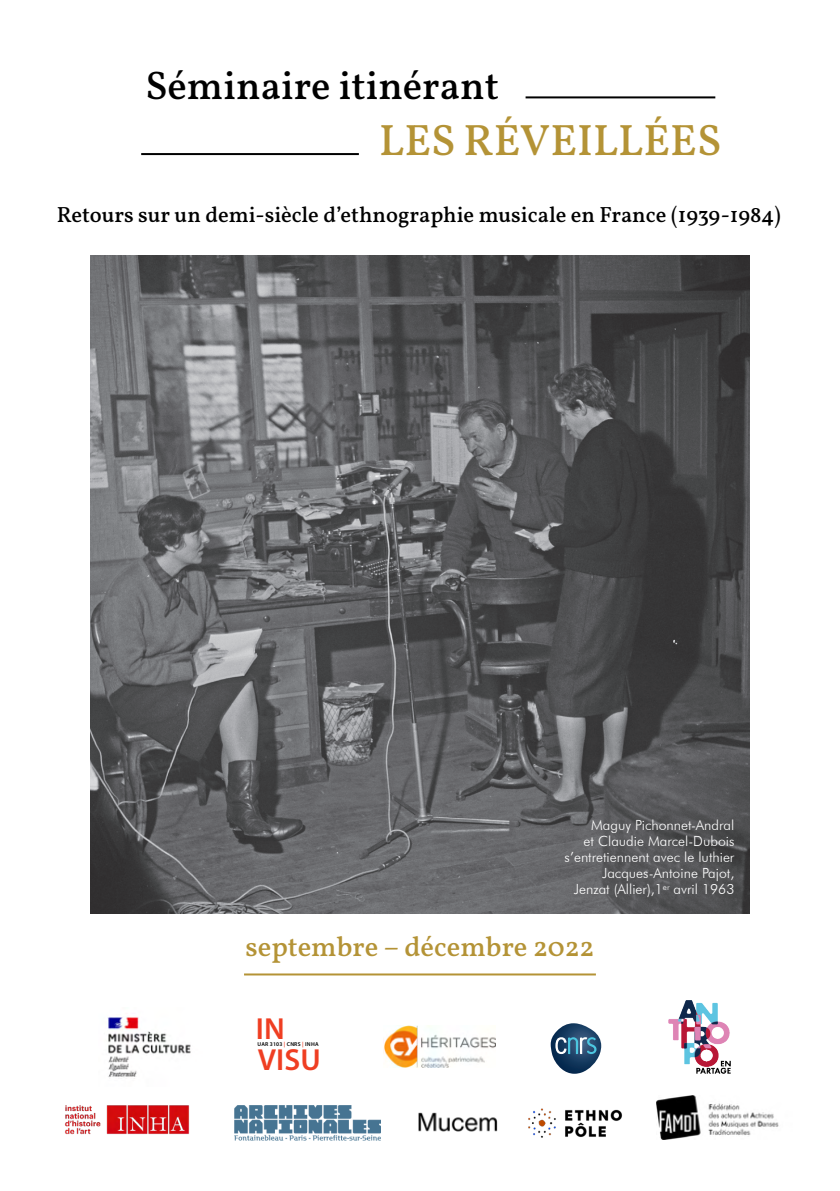
<style>
.page{position:relative;width:840px;height:1191px;background:#fff}
.page>*{position:absolute;margin:0;border:0;box-sizing:border-box;transform-origin:0 0}
.t1{font:44px "Vollkorn";color:#b49336}
.t2{font:40px "Vollkorn";color:#000}
.t3{font:600 30.6px/31.4px "Myriad Pro";letter-spacing:.005em;color:#ef3e22}
.t4{font:28px "Vollkorn";color:#b49336}
.t5{font:22px "Vollkorn";color:#000}
.t6{font:300 14px/16px "Futura BT";color:#fff;text-align:right}
.t7{font:600 5.6px "Myriad Pro";letter-spacing:.03em;color:#000}
.s1{color:#ef3e22}
</style>
<div class="page">
<img style="left:91px;top:255px;width:657px;height:658px">
<img style="left:383px;top:1025px;width:111px;height:42px">
<img style="left:528px;top:1108px;width:95px;height:30px">
<img style="left:656px;top:1095px;width:123px;height:44px">
<img style="left:418px;top:1112px;width:79px;height:20px">
<img style="left:65px;top:1105px;width:125px;height:30px">
<img style="left:108px;top:1016px;width:83px;height:61px">
<svg style="left:550px;top:1023px;width:51px;height:50px"></svg>
<img style="left:235px;top:1105px;width:145px;height:35px">
<hr style="left:141px;top:153px;width:217px;height:2px;background:#000">
<hr style="left:525px;top:96px;width:190px;height:2px;background:#000">
<hr style="left:244px;top:973px;width:351px;height:2px;background:#b49336">
<img style="left:668px;top:1000px;width:61px;height:74px">
<p class="t2" style="left:145px;top:55px;width:355px">Séminaire itinérant</p>
<p class="t1" style="left:379px;top:108px;width:343px">LES RÉVEILLÉES</p>
<p class="t5" style="left:57px;top:198px;width:725px">Retours sur un demi-siècle d’ethnographie musicale en France (1939-1984)</p>
<p class="t6" style="left:564px;top:817px;width:171px">Maguy Pichonnet-Andral<br>et Claudie Marcel-Dubois s’entretiennent avec le luthier<br>Jacques-Antoine Pajot,</p>
<p class="t6" style="left:573px;top:881px;width:162px">Jenzat (Allier),1<sup>er</sup> avril 1963</p>
<p class="t4" style="left:245px;top:926px;width:350px">septembre – décembre 2022</p>
<p class="t3" style="left:255px;top:1011px;width:66px">IN<br>VISU</p>
<p class="t7" style="left:257px;top:1040px;width:62px">UAR 3103 <span class="s1">|</span> CNRS <span class="s1">|</span> INHA</p>
</div>
